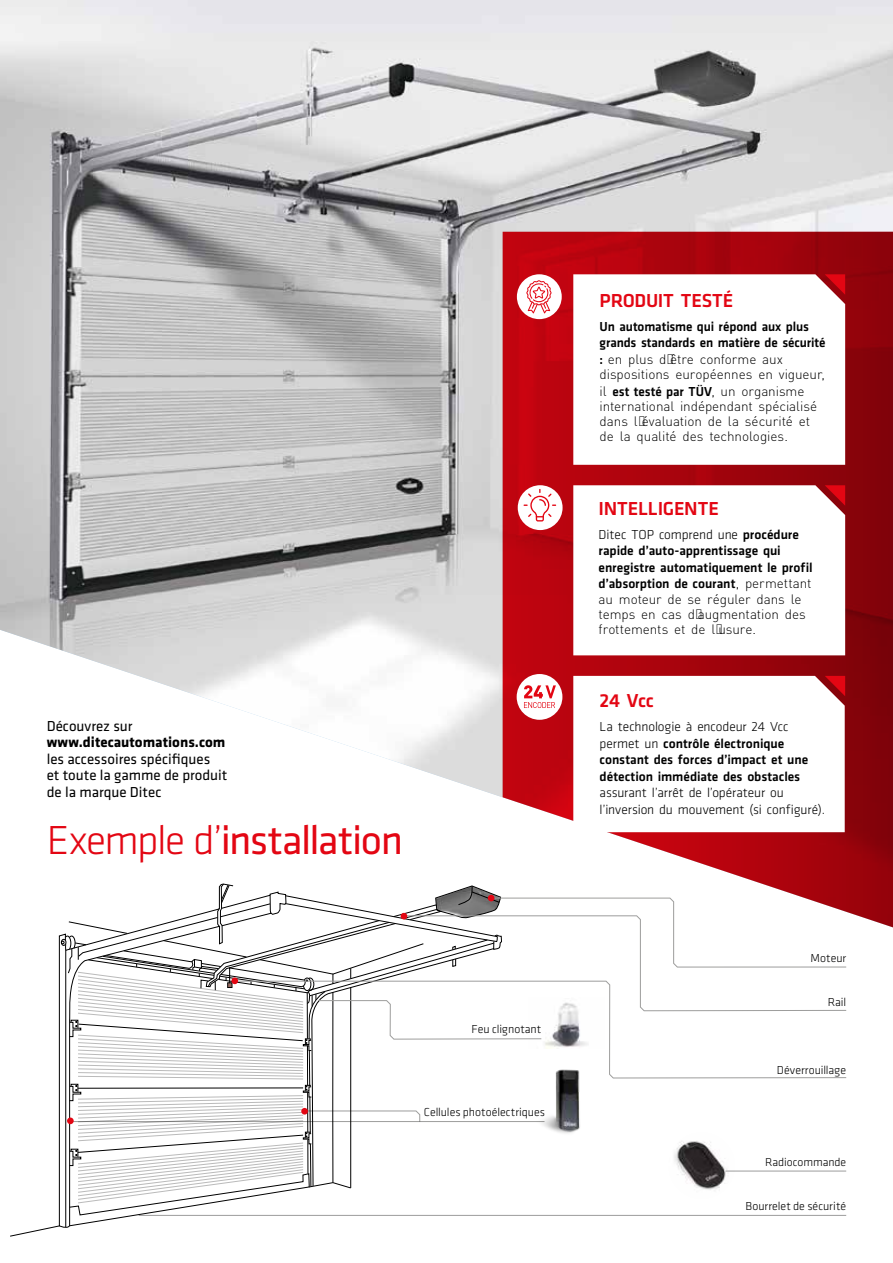
<style>
.page{position:relative;width:893px;height:1263px;background:#fff}
.page>*{position:absolute;margin:0;border:0;box-sizing:border-box;transform-origin:0 0}
.t1{font:42px "Klavika";letter-spacing:-.035em;color:#e30613}
.t2{font:500 19.5px "Klavika";letter-spacing:-.01em;color:#e30613}
.t3{font:15px/16.5px "Klavika";color:#000}
.t4{font:700 15px "Klavika";color:#000}
.t5{font:500 13.5px/16.5px "Klavika";letter-spacing:-.005em;color:#000}
.t6{font:300 13.5px/15.6px "DIN Pro";letter-spacing:-.005em;color:#000}
.t7{font:300 13.5px/16.5px "Klavika";letter-spacing:-.01em;color:#000}
.t8{font:300 12px "Klavika";color:#000}
.t9{font:300 11.85px "Klavika";letter-spacing:-.005em;color:#000}
.s1{font-weight:300}
.s2{font-family:"Klavika";font-weight:500}
.s3{font-family:"DIN Pro";font-weight:300}
</style>
<div class="page">
<img style="left:0;top:0;width:893px;height:798px">
<svg style="left:503px;top:232px;width:390px;height:695px;background:#ae1d25"></svg>
<svg style="left:573px;top:485px;width:272px;height:170px"></svg>
<svg style="left:825px;top:485px;width:20px;height:21px"></svg>
<div style="left:518px;top:485px;width:45px;height:45px;background:#fff;border-radius:50%"></div>
<svg style="left:524px;top:489px;width:32px;height:32px"></svg>
<svg style="left:573px;top:274px;width:272px;height:191px"></svg>
<svg style="left:825px;top:274px;width:20px;height:21px"></svg>
<div style="left:517px;top:274px;width:45px;height:45px;background:#fff;border-radius:50%"></div>
<svg style="left:573px;top:676px;width:272px;height:156px"></svg>
<svg style="left:526px;top:280px;width:26px;height:33px"></svg>
<svg style="left:10px;top:883px;width:837px;height:354px"></svg>
<div style="left:301px;top:1108px;width:7px;height:6px;background:#e30613;border-radius:50%"></div>
<div style="left:231px;top:977px;width:7px;height:7px;background:#e30613;border-radius:50%"></div>
<div style="left:517px;top:674px;width:45px;height:46px;background:#fff;border-radius:50%"></div>
<svg style="left:524px;top:685px;width:32px;height:23px"></svg>
<p class="t3" style="left:47px;top:718px;width:87px">Découvrez sur</p>
<p class="t4" style="left:47px;top:734px;width:180px">www.ditecautomations.com</p>
<p class="t3" style="left:47px;top:751px;width:182px">les accessoires spécifiques<br>et toute la gamme de produit de la marque Ditec</p>
<h1 class="t1" style="left:47px;top:817px;width:358px"><span class="s1">Exemple d’</span>installation</h1>
<p class="t8" style="left:472px;top:1022px;width:71px">Feu clignotant</p>
<p class="t8" style="left:424px;top:1106px;width:123px">Cellules photoélectriques</p>
<h2 class="t2" style="left:600px;top:290px;width:135px">PRODUIT TESTÉ</h2>
<p class="t5" style="left:600px;top:318px;width:227px">Un automatisme qui répond aux plus grands standards en matière de sécurité</p>
<p class="t6" style="left:600px;top:350px;width:227px"><span class="s2">:</span> en plus d’être conforme aux dispositions européennes en vigueur, il <span class="s2">est testé par TÜV</span>, un organisme international indépendant spécialisé dans l’évaluation de la sécurité et de la qualité des technologies.</p>
<h2 class="t2" style="left:599px;top:498px;width:122px">INTELLIGENTE</h2>
<p class="t5" style="left:599px;top:526px;width:215px"><span class="s1">Ditec TOP comprend une</span> procédure rapide d’auto-apprentissage qui enregistre automatiquement le profil d’absorption de courant<span class="s3">, permettant</span></p>
<p class="t6" style="left:599px;top:590px;width:209px">au moteur de se réguler dans le temps en cas d’augmentation des frottements et de l’usure.</p>
<h2 class="t2" style="left:600px;top:690px;width:56px">24 Vcc</h2>
<p class="t5" style="left:600px;top:719px;width:210px"><span class="s1">La technologie à encodeur 24 Vcc permet un</span> contrôle électronique constant des forces d’impact et une détection immédiate des obstacles</p>
<p class="t7" style="left:600px;top:785px;width:227px">assurant l’arrêt de l’opérateur ou l’inversion du mouvement (si configuré).</p>
<p class="t8" style="left:811px;top:951px;width:37px">Moteur</p>
<p class="t8" style="left:828px;top:995px;width:20px">Rail</p>
<p class="t8" style="left:777px;top:1063px;width:71px">Déverrouillage</p>
<p class="t9" style="left:765px;top:1156px;width:83px">Radiocommande</p>
<p class="t8" style="left:746px;top:1200px;width:102px">Bourrelet de sécurité</p>
</div>
